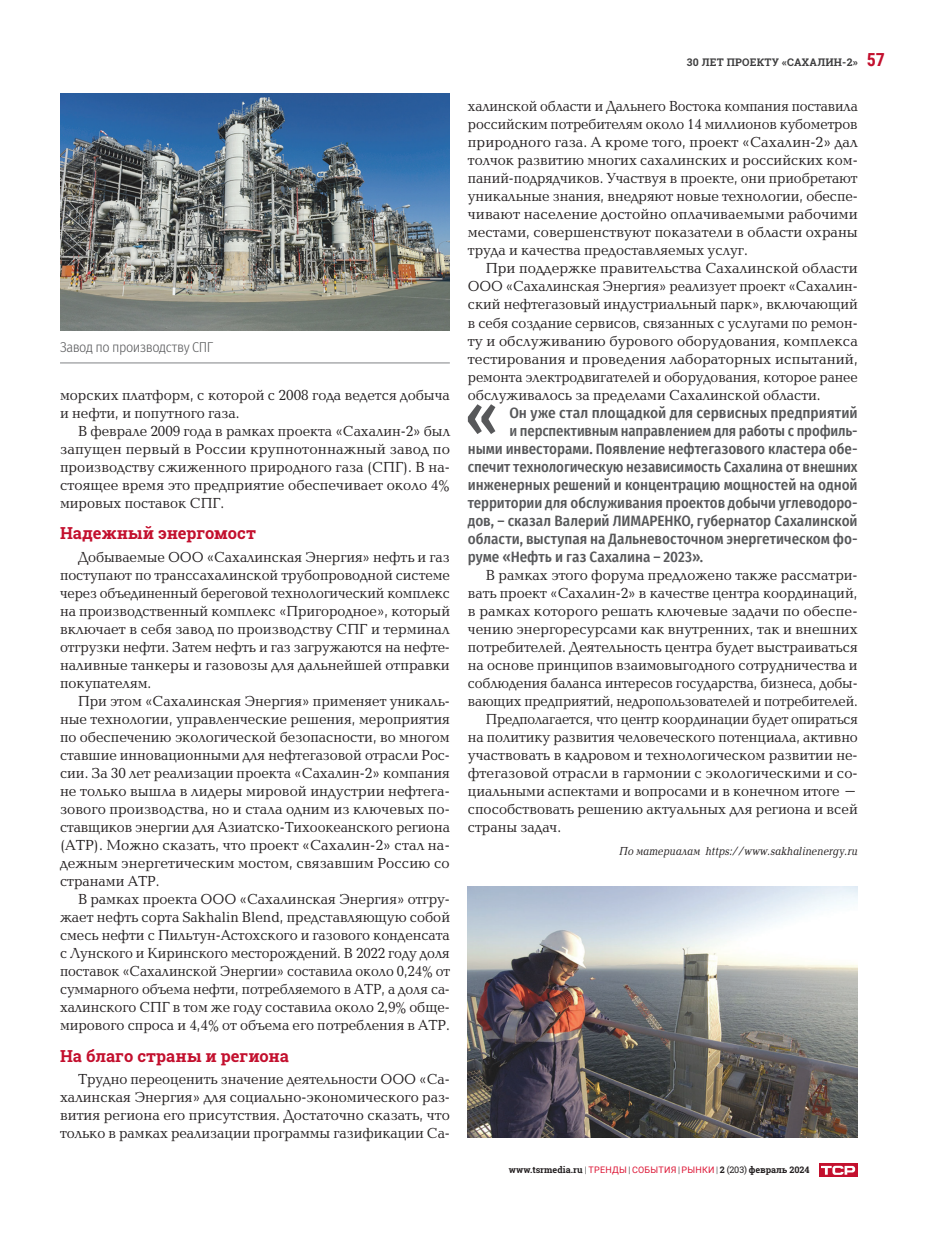
<style>
.page{position:relative;width:936px;height:1234px;background:#fff}
.page>*{position:absolute;margin:0;border:0;box-sizing:border-box;transform-origin:0 0}
.ПРЯМАЯ_РЕЧЬ-2{font:500 57.45px "Fira Sans Condensed";color:#57585a}
.t1{font:700 18px "Roboto Condensed";color:#c3102e}
.Подзаголовок_РЕДАКЦИЯ{font:700 16.5px "Roboto Slab";color:#c3102e}
.ОСН_текст_РЕДАКТ{font:15px/18px "Baltica C";color:#231f20;text-align:justify;scale:.95 1}
.ОСН_текст_РЕДАКТ-2{font:15px/18px "Baltica C";color:#231f20;text-align:justify;scale:.92 1}
.ОСН_текст_РЕДАКТ-3{font:15px/18px "Baltica C";color:#231f20;text-align:justify;scale:.94 1}
.ПРЯМАЯ_РЕЧЬ-2-2{font:500 15px "Fira Sans Condensed";letter-spacing:-.005em;color:#57585a}
.ОСН_текст_РЕДАКТ-4{font:15px/18px "Baltica C";color:#231f20;text-align:justify}
.Подпись_ФОТО{font:300 14.25px "Fira Sans Condensed";letter-spacing:-.025em;color:#57585a}
.Автор_РЕД{font:italic 12px "Baltica C";color:#231f20;scale:.9 1}
.Рубрика_слева{font:700 10.5px "Roboto Slab";letter-spacing:.02em;color:#3e3e3f}
.t2{font:700 9px "Roboto Slab";letter-spacing:.005em;color:#231f20}
.s1{font-family:"Roboto";font-weight:300}
.s2{font-family:"Roboto";font-weight:400;color:#dd1736}
.s3{font-weight:400}
</style>
<div class="page">
<div style="left:818px;top:1162px;width:39px;height:14px;background:#c3102e"></div>
<svg style="left:821px;top:1165px;width:34px;height:9px"></svg>
<img style="left:60px;top:93px;width:389px;height:237px">
<hr style="left:60px;top:362px;width:390px;height:1px;background:#808285">
<img style="left:468px;top:886px;width:389px;height:251px">
<p class="Подпись_ФОТО" style="left:60px;top:337px;width:155px">Завод по производству СПГ</p>
<p class="ОСН_текст_РЕДАКТ" style="left:60px;top:386px;width:412px">морских платформ, с которой с 2008 года ведется добыча и нефти, и попутного газа.</p>
<p class="ОСН_текст_РЕДАКТ-3" style="left:60px;top:422px;width:416px;text-indent:18px">В феврале 2009 года в рамках проекта «Сахалин-2» был запущен первый в России крупнотоннажный завод по производству сжиженного природного газа (СПГ). В на&shy;стоящее время это предприятие обеспечивает около 4% мировых поставок СПГ.</p>
<p class="Подзаголовок_РЕДАКЦИЯ" style="left:60px;top:521px;width:197px">Надежный энергомост</p>
<p class="ОСН_текст_РЕДАКТ-3" style="left:60px;top:548px;width:416px;text-indent:18px">Добываемые ООО «Сахалинская Энергия» нефть и газ поступают по транссахалинской трубопроводной системе через объединенный береговой технологический комплекс на производственный комплекс «Пригородное», который включает в себя завод по производству СПГ и терминал отгрузки нефти. Затем нефть и газ загружаются на нефте&shy;наливные танкеры и газовозы для дальнейшей отправки покупателям.</p>
<p class="ОСН_текст_РЕДАКТ" style="left:60px;top:692px;width:412px;text-indent:18px">При этом «Сахалинская Энергия» применяет уникаль&shy;ные технологии, управленческие решения, мероприятия по обеспечению экологической безопасности, во многом ставшие инновационными для нефтегазовой отрасли Рос&shy;сии. За 30 лет реализации проекта «Сахалин-2» компания не только вышла в лидеры мировой индустрии нефтега&shy;зового производства, но и стала одним из ключевых по&shy;ставщиков энергии для Азиатско-Тихоокеанского региона (АТР). Можно сказать, что проект «Сахалин-2» стал на&shy;дежным энергетическим мостом, связавшим Россию со странами АТР.</p>
<p class="ОСН_текст_РЕДАКТ" style="left:60px;top:890px;width:412px;text-indent:18px">В рамках проекта ООО «Сахалинская Энергия» отгру&shy;жает нефть сорта Sakhalin Blend, представляющую собой смесь нефти с Пильтун-Астохского и газового конденсата с Лунского и Киринского месторождений. В 2022 году доля поставок «Сахалинской Энергии» составила около 0,24% от суммарного объема нефти, потребляемого в АТР, а доля са&shy;халинского СПГ в том же году составила около 2,9% обще&shy;мирового спроса и 4,4% от объема его потребления в АТР.</p>
<p class="Подзаголовок_РЕДАКЦИЯ" style="left:60px;top:1043px;width:230px">На благо страны и региона</p>
<p class="ОСН_текст_РЕДАКТ" style="left:60px;top:1070px;width:412px;text-indent:18px">Трудно переоценить значение деятельности ООО «Са&shy;халинская Энергия» для социально-экономического раз&shy;вития региона его присутствия. Достаточно сказать, что только в рамках реализации программы газификации Са-</p>
<p class="Рубрика_слева" style="left:686px;top:55px;width:172px">30 ЛЕТ ПРОЕКТУ «САХАЛИН-2»</p>
<p class="t1" style="left:866px;top:47px;width:20px">57</p>
<p class="ОСН_текст_РЕДАКТ-2" style="left:468px;top:98px;width:425px">халинской области и Дальнего Востока компания поставила российским потребителям около 14 миллионов кубометров природного газа. А кроме того, проект «Сахалин-2» дал толчок развитию многих сахалинских и российских ком&shy;паний-подрядчиков. Участвуя в проекте, они приобретают уникальные знания, внедряют новые технологии, обеспе&shy;чивают население достойно оплачиваемыми рабочими местами, совершенствуют показатели в области охраны труда и качества предоставляемых услуг.</p>
<p class="ОСН_текст_РЕДАКТ-4" style="left:468px;top:260px;width:391px;text-indent:18px">При поддержке правительства Сахалинской области ООО «Сахалинская Энергия» реализует проект «Сахалин&shy;ский нефтегазовый индустриальный парк», включающий в себя создание сервисов, связанных с услугами по ремон&shy;ту и обслуживанию бурового оборудования, комплекса тестирования и проведения лабораторных испытаний, ремонта электродвигателей и оборудования, которое ранее обслуживалось за пределами Сахалинской области.</p>
<p class="ПРЯМАЯ_РЕЧЬ-2" style="left:465px;top:369px;width:34px">«</p>
<p class="ПРЯМАЯ_РЕЧЬ-2-2" style="left:509px;top:400px;width:350px">Он уже стал площадкой для сервисных предприятий</p>
<p class="ПРЯМАЯ_РЕЧЬ-2-2" style="left:509px;top:418px;width:350px">и перспективным направлением для работы с профиль-</p>
<p class="ПРЯМАЯ_РЕЧЬ-2-2" style="left:468px;top:436px;width:391px">ными инвесторами. Появление нефтегазового кластера обе-</p>
<p class="ПРЯМАЯ_РЕЧЬ-2-2" style="left:468px;top:454px;width:391px">спечит технологическую независимость Сахалина от внешних</p>
<p class="ПРЯМАЯ_РЕЧЬ-2-2" style="left:468px;top:472px;width:391px">инженерных решений и концентрацию мощностей на одной</p>
<p class="ПРЯМАЯ_РЕЧЬ-2-2" style="left:468px;top:490px;width:391px">территории для обслуживания проектов добычи углеводоро-</p>
<p class="ПРЯМАЯ_РЕЧЬ-2-2" style="left:468px;top:508px;width:391px">дов, – сказал Валерий ЛИМАРЕНКО, губернатор Сахалинской</p>
<p class="ПРЯМАЯ_РЕЧЬ-2-2" style="left:468px;top:526px;width:391px">области, выступая на Дальневосточном энергетическом фо-</p>
<p class="ПРЯМАЯ_РЕЧЬ-2-2" style="left:468px;top:544px;width:237px">руме «Нефть и газ Сахалина – 2023».</p>
<p class="ОСН_текст_РЕДАКТ" style="left:468px;top:566px;width:412px;text-indent:18px">В рамках этого форума предложено также рассматри&shy;вать проект «Сахалин-2» в качестве центра координаций, в рамках которого решать ключевые задачи по обеспе&shy;чению энергоресурсами как внутренних, так и внешних потребителей. Деятельность центра будет выстраиваться на основе принципов взаимовыгодного сотрудничества и соблюдения баланса интересов государства, бизнеса, добы&shy;вающих предприятий, недропользователей и потребителей.</p>
<p class="ОСН_текст_РЕДАКТ-2" style="left:468px;top:710px;width:425px;text-indent:18px">Предполагается, что центр координации будет опираться на политику развития человеческого потенциала, активно участвовать в кадровом и технологическом развитии не&shy;фтегазовой отрасли в гармонии с экологическими и со&shy;циальными аспектами и вопросами и в конечном итоге – способствовать решению актуальных для региона и всей страны задач.</p>
<p class="Автор_РЕД" style="left:619px;top:845px;width:266px">По материалам https://www.sakhalinenergy.ru</p>
<p class="t2" style="left:508px;top:1163px;width:302px">www.tsrmedia.ru <span class="s1">|</span> <span class="s2">ТРЕНДЫ</span> <span class="s1">|</span> <span class="s2">СОБЫТИЯ</span> <span class="s1">|</span> <span class="s2">РЫНКИ</span> <span class="s1">|</span> 2 <span class="s3">(203)</span> февраль 2024</p>
</div>
